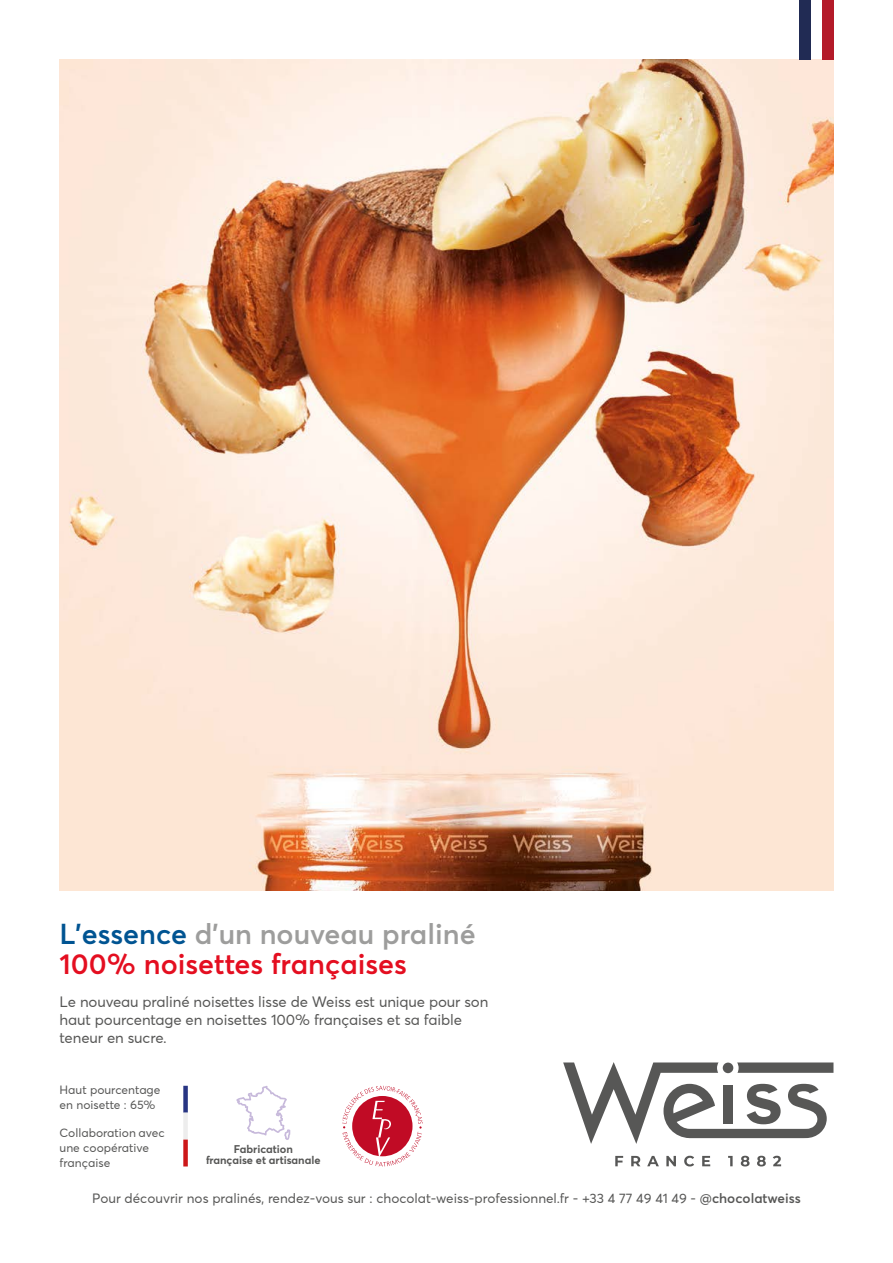
<style>
.page{position:relative;width:893px;height:1263px;background:#fff}
.page>*{position:absolute;margin:0;border:0;box-sizing:border-box;transform-origin:0 0}
.t1{font:600 28.5px/30px "Averta";color:#e40e20}
.t2{font:15px/18px "Averta";letter-spacing:-.01em;color:#575756}
.t3{font:13.5px "Averta";color:#575756}
.t4{font:12px/15px "Averta";color:#575756}
.t5{font:700 11.1px/11.1px "Averta";color:#575756;text-align:center}
.s1{color:#005492}
.s2{color:#9d9d9c}
.s3{font-weight:600}
</style>
<div class="page">
<svg style="left:563px;top:1062px;width:270px;height:82px"></svg>
<svg style="left:615px;top:1156px;width:8px;height:10px"></svg>
<svg style="left:631px;top:1156px;width:9px;height:10px"></svg>
<svg style="left:647px;top:1156px;width:12px;height:10px"></svg>
<svg style="left:666px;top:1156px;width:10px;height:10px"></svg>
<svg style="left:684px;top:1156px;width:10px;height:10px"></svg>
<svg style="left:702px;top:1156px;width:8px;height:10px"></svg>
<svg style="left:728px;top:1156px;width:5px;height:10px"></svg>
<svg style="left:741px;top:1156px;width:9px;height:10px"></svg>
<svg style="left:757px;top:1156px;width:9px;height:10px"></svg>
<svg style="left:773px;top:1156px;width:8px;height:10px"></svg>
<svg style="left:236px;top:1086px;width:54px;height:54px"></svg>
<svg style="left:342px;top:1086px;width:81px;height:80px"></svg>
<div style="left:183px;top:1086px;width:5px;height:27px;background:#283583"></div>
<div style="left:183px;top:1113px;width:5px;height:26px;background:#ededed"></div>
<div style="left:183px;top:1139px;width:5px;height:27px;background:#cd1719"></div>
<img style="left:60px;top:60px;width:773px;height:831px">
<div style="left:800px;top:0;width:11px;height:60px;background:#212b54"></div>
<div style="left:822px;top:0;width:11px;height:60px;background:#b41a29"></div>
<h1 class="t1" style="left:60px;top:918px;width:418px"><span class="s1">L’essence</span> <span class="s2">d’un nouveau praliné<br></span>100% noisettes françaises</h1>
<p class="t2" style="left:60px;top:992px;width:430px">Le nouveau praliné noisettes lisse de Weiss est unique pour son haut pourcentage en noisettes 100% françaises et sa faible teneur en sucre.</p>
<p class="t4" style="left:60px;top:1082px;width:102px">Haut pourcentage en noisette : 65%</p>
<p class="t4" style="left:60px;top:1125px;width:107px">Collaboration avec une coopérative française</p>
<p class="t3" style="left:92px;top:1190px;width:710px">Pour découvrir nos pralinés, rendez-vous sur : chocolat-weiss-professionnel.fr - +33 4 77 49 41 49 - @<span class="s3">chocolatweiss</span></p>
<p class="t5" style="left:206px;top:1143px;width:116px">Fabrication<br>française et artisanale</p>
</div>
